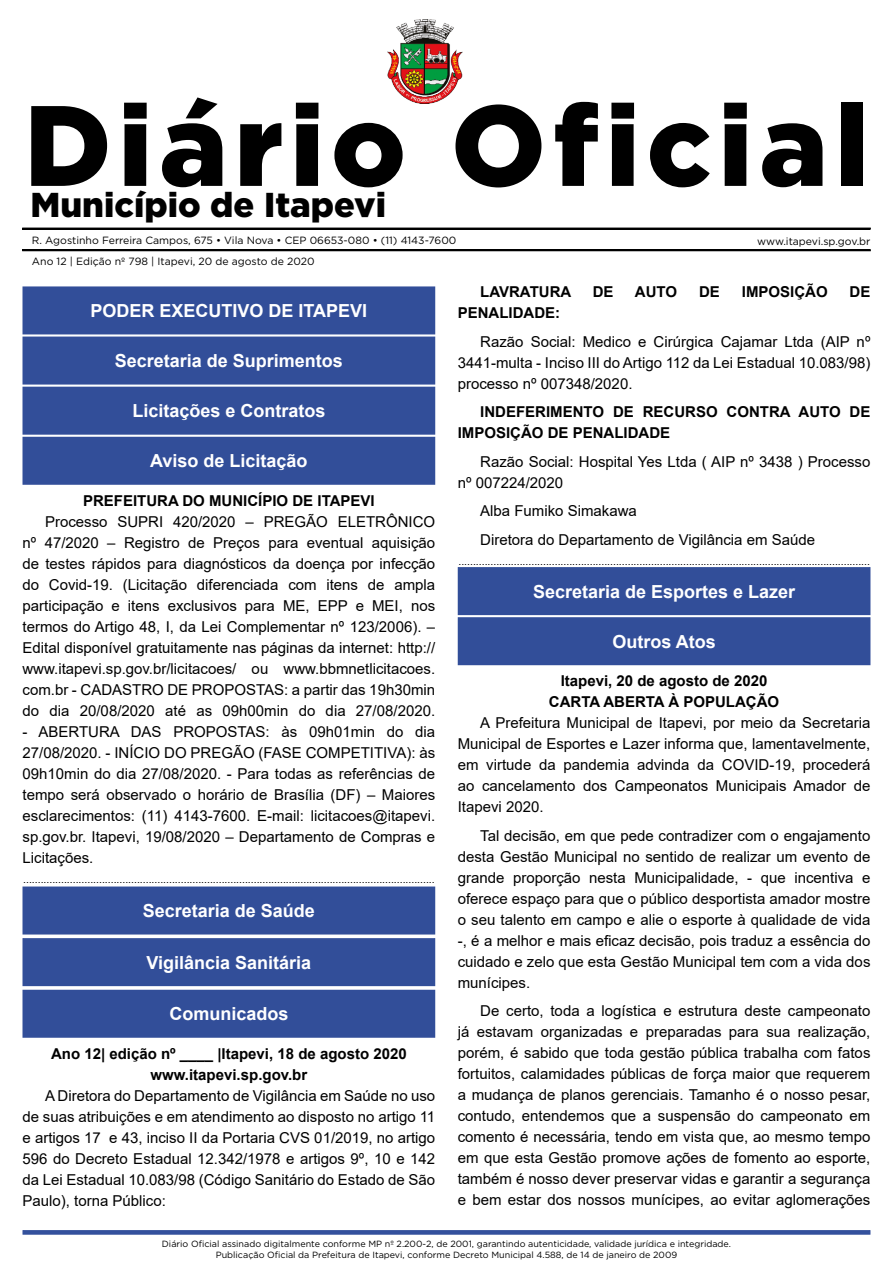
<style>
.page{position:relative;width:893px;height:1263px;background:#fff}
.page>*{position:absolute;margin:0;border:0;box-sizing:border-box;transform-origin:0 0}
.t1{font:900 114px "Gotham";letter-spacing:.06em;color:#000}
.t2{font:900 34.5px "Gotham";color:#000}
.t3{font:700 18px "Arial";color:#fff}
._2_-_Corpo{font:15px/21px "Arial";color:#000;text-align:justify}
._1_-_Cabeçalho{font:700 15px/21px "Arial";color:#000;text-align:center}
._6_-_Corpo_Negrito{font:700 15px/21px "Arial";color:#000}
._4_-_Fim{font:10.5px "Arial";color:#000}
.t4{font:10.5px "Gotham";color:#000}
.t5{font:9px/10.8px "Gotham";color:#000;text-align:center}
</style>
<div class="page">
<svg style="left:22px;top:1230px;width:848px;height:5px;background:#415ca2"></svg>
<img style="left:388px;top:19px;width:75px;height:84px">
<div style="left:22px;top:228px;width:848px;height:1px;border:1px solid #000"></div>
<div style="left:22px;top:249px;width:848px;height:2px;border:1px solid #000"></div>
<div style="left:23px;top:287px;width:412px;height:47px;background:#324e99"></div>
<div style="left:22px;top:286px;width:413px;height:48px;border:1px solid #324e99"></div>
<div style="left:23px;top:337px;width:412px;height:47px;background:#324e99"></div>
<div style="left:22px;top:337px;width:413px;height:48px;border:1px solid #324e99"></div>
<div style="left:23px;top:387px;width:412px;height:47px;background:#324e99"></div>
<div style="left:22px;top:387px;width:413px;height:48px;border:1px solid #324e99"></div>
<div style="left:23px;top:437px;width:412px;height:47px;background:#324e99"></div>
<div style="left:22px;top:437px;width:413px;height:48px;border:1px solid #324e99"></div>
<div style="left:23px;top:887px;width:412px;height:47px;background:#324e99"></div>
<div style="left:22px;top:886px;width:413px;height:48px;border:1px solid #324e99"></div>
<div style="left:23px;top:939px;width:412px;height:46px;background:#324e99"></div>
<div style="left:22px;top:938px;width:413px;height:48px;border:1px solid #324e99"></div>
<div style="left:23px;top:990px;width:412px;height:47px;background:#324e99"></div>
<div style="left:22px;top:990px;width:413px;height:48px;border:1px solid #324e99"></div>
<div style="left:458px;top:568px;width:412px;height:46px;background:#324e99"></div>
<div style="left:458px;top:567px;width:412px;height:48px;border:1px solid #324e99"></div>
<div style="left:458px;top:618px;width:412px;height:47px;background:#324e99"></div>
<div style="left:458px;top:617px;width:412px;height:48px;border:1px solid #324e99"></div>
<h1 class="t1" style="left:24px;top:67px;width:846px">Diário Oficial</h1>
<h2 class="t2" style="left:30px;top:181px;width:357px">Município de Itapevi</h2>
<p class="t4" style="left:32px;top:233px;width:426px">R. Agostinho Ferreira Campos, 675 • Vila Nova • CEP 06653-080 • (11) 4143-7600</p>
<p class="t4" style="left:757px;top:235px;width:115px">www.itapevi.sp.gov.br</p>
<p class="t4" style="left:32px;top:254px;width:284px">Ano 12 | Edição nº 798 | Itapevi, 20 de agosto de 2020</p>
<p class="t3" style="left:90px;top:298px;width:278px">PODER EXECUTIVO DE ITAPEVI</p>
<p class="t3" style="left:115px;top:348px;width:230px">Secretaria de Suprimentos</p>
<p class="t3" style="left:132px;top:398px;width:195px">Licitações e Contratos</p>
<p class="t3" style="left:150px;top:448px;width:159px">Aviso de Licitação</p>
<p class="_1_-_Cabeçalho" style="left:83px;top:490px;width:293px">PREFEITURA DO MUNICÍPIO DE ITAPEVI</p>
<p class="_2_-_Corpo" style="left:22px;top:511px;width:414px;text-indent:22px">Processo SUPRI 420/2020 – PREGÃO ELETRÔNICO nº 47/2020 – Registro de Preços para eventual aquisição de testes rápidos para diagnósticos da doença por infecção do Covid-19. (Licitação diferenciada com itens de ampla participação e itens exclusivos para ME, EPP e MEI, nos termos do Artigo 48, I, da Lei Complementar nº 123/2006). – Edital disponível gratuitamente nas páginas da internet: http:// www.itapevi.sp.gov.br/licitacoes/ ou www.bbmnetlicitacoes. com.br - CADASTRO DE PROPOSTAS: a partir das 19h30min do dia 20/08/2020 até as 09h00min do dia 27/08/2020.</p>
<p class="_2_-_Corpo" style="left:22px;top:721px;width:414px">- ABERTURA DAS PROPOSTAS: às 09h01min do dia 27/08/2020. - INÍCIO DO PREGÃO (FASE COMPETITIVA): às 09h10min do dia 27/08/2020. - Para todas as referências de tempo será observado o horário de Brasília (DF) – Maiores esclarecimentos: (11) 4143-7600. E-mail: licitacoes@itapevi. sp.gov.br. Itapevi, 19/08/2020 – Departamento de Compras e Licitações.</p>
<p class="_4_-_Fim" style="left:23px;top:872px;width:413px">.............................................................................................................................................</p>
<p class="t3" style="left:143px;top:898px;width:174px">Secretaria de Saúde</p>
<p class="t3" style="left:146px;top:950px;width:166px">Vigilância Sanitária</p>
<p class="t3" style="left:169px;top:1001px;width:121px">Comunicados</p>
<p class="_1_-_Cabeçalho" style="left:51px;top:1043px;width:357px">Ano 12| edição nº ____ |Itapevi, 18 de agosto 2020 www.itapevi.sp.gov.br</p>
<p class="_2_-_Corpo" style="left:22px;top:1085px;width:414px;text-indent:22px">A Diretora do Departamento de Vigilância em Saúde no uso de suas atribuições e em atendimento ao disposto no artigo 11 e artigos 17 e 43, inciso II da Portaria CVS 01/2019, no artigo 596 do Decreto Estadual 12.342/1978 e artigos 9º, 10 e 142 da Lei Estadual 10.083/98 (Código Sanitário do Estado de São Paulo), torna Público:</p>
<p class="_6_-_Corpo_Negrito" style="left:480px;top:282px;width:93px">LAVRATURA</p>
<p class="_6_-_Corpo_Negrito" style="left:593px;top:282px;width:22px">DE</p>
<p class="_6_-_Corpo_Negrito" style="left:635px;top:282px;width:44px">AUTO</p>
<p class="_6_-_Corpo_Negrito" style="left:699px;top:282px;width:22px">DE</p>
<p class="_6_-_Corpo_Negrito" style="left:742px;top:282px;width:87px">IMPOSIÇÃO</p>
<p class="_6_-_Corpo_Negrito" style="left:850px;top:282px;width:22px">DE</p>
<p class="_6_-_Corpo_Negrito" style="left:458px;top:303px;width:104px">PENALIDADE:</p>
<p class="_2_-_Corpo" style="left:458px;top:331px;width:414px;text-indent:22px">Razão Social: Medico e Cirúrgica Cajamar Ltda (AIP nº 3441-multa - Inciso III do Artigo 112 da Lei Estadual 10.083/98) processo nº 007348/2020.</p>
<p class="_6_-_Corpo_Negrito" style="left:458px;top:402px;width:414px;text-indent:22px">INDEFERIMENTO DE RECURSO CONTRA AUTO DE<br>IMPOSIÇÃO DE PENALIDADE</p>
<p class="_2_-_Corpo" style="left:458px;top:451px;width:414px;text-indent:22px">Razão Social: Hospital Yes Ltda ( AIP nº 3438 ) Processo nº 007224/2020</p>
<p class="_2_-_Corpo" style="left:480px;top:500px;width:158px">Alba Fumiko Simakawa</p>
<p class="_2_-_Corpo" style="left:480px;top:529px;width:336px">Diretora do Departamento de Vigilância em Saúde</p>
<p class="_4_-_Fim" style="left:458px;top:554px;width:413px">.............................................................................................................................................</p>
<p class="t3" style="left:533px;top:579px;width:264px">Secretaria de Esportes e Lazer</p>
<p class="t3" style="left:612px;top:629px;width:105px">Outros Atos</p>
<p class="_1_-_Cabeçalho" style="left:561px;top:671px;width:208px">Itapevi, 20 de agosto de 2020</p>
<p class="_1_-_Cabeçalho" style="left:549px;top:692px;width:232px">CARTA ABERTA À POPULAÇÃO</p>
<p class="_2_-_Corpo" style="left:458px;top:712px;width:414px;text-indent:22px">A Prefeitura Municipal de Itapevi, por meio da Secretaria Municipal de Esportes e Lazer informa que, lamentavelmente, em virtude da pandemia advinda da COVID-19, procederá ao cancelamento dos Campeonatos Municipais Amador de Itapevi 2020.</p>
<p class="_2_-_Corpo" style="left:458px;top:825px;width:414px;text-indent:22px">Tal decisão, em que pede contradizer com o engajamento desta Gestão Municipal no sentido de realizar um evento de grande proporção nesta Municipalidade, - que incentiva e oferece espaço para que o público desportista amador mostre o seu talento em campo e alie o esporte à qualidade de vida -, é a melhor e mais eficaz decisão, pois traduz a essência do cuidado e zelo que esta Gestão Municipal tem com a vida dos munícipes.</p>
<p class="_2_-_Corpo" style="left:458px;top:1000px;width:414px;text-indent:22px">De certo, toda a logística e estrutura deste campeonato já estavam organizadas e preparadas para sua realização, porém, é sabido que toda gestão pública trabalha com fatos fortuitos, calamidades públicas de força maior que requerem a mudança de planos gerenciais. Tamanho é o nosso pesar, contudo, entendemos que a suspensão do campeonato em comento é necessária, tendo em vista que, ao mesmo tempo em que esta Gestão promove ações de fomento ao esporte, também é nosso dever preservar vidas e garantir a segurança e bem estar dos nossos munícipes, ao evitar aglomerações</p>
<p class="t5" style="left:162px;top:1238px;width:571px">Diário Oficial assinado digitalmente conforme MP nº 2.200-2, de 2001, garantindo autenticidade, validade jurídica e integridade.<br>Publicação Oficial da Prefeitura de Itapevi, conforme Decreto Municipal 4.588, de 14 de janeiro de 2009</p>
</div>
